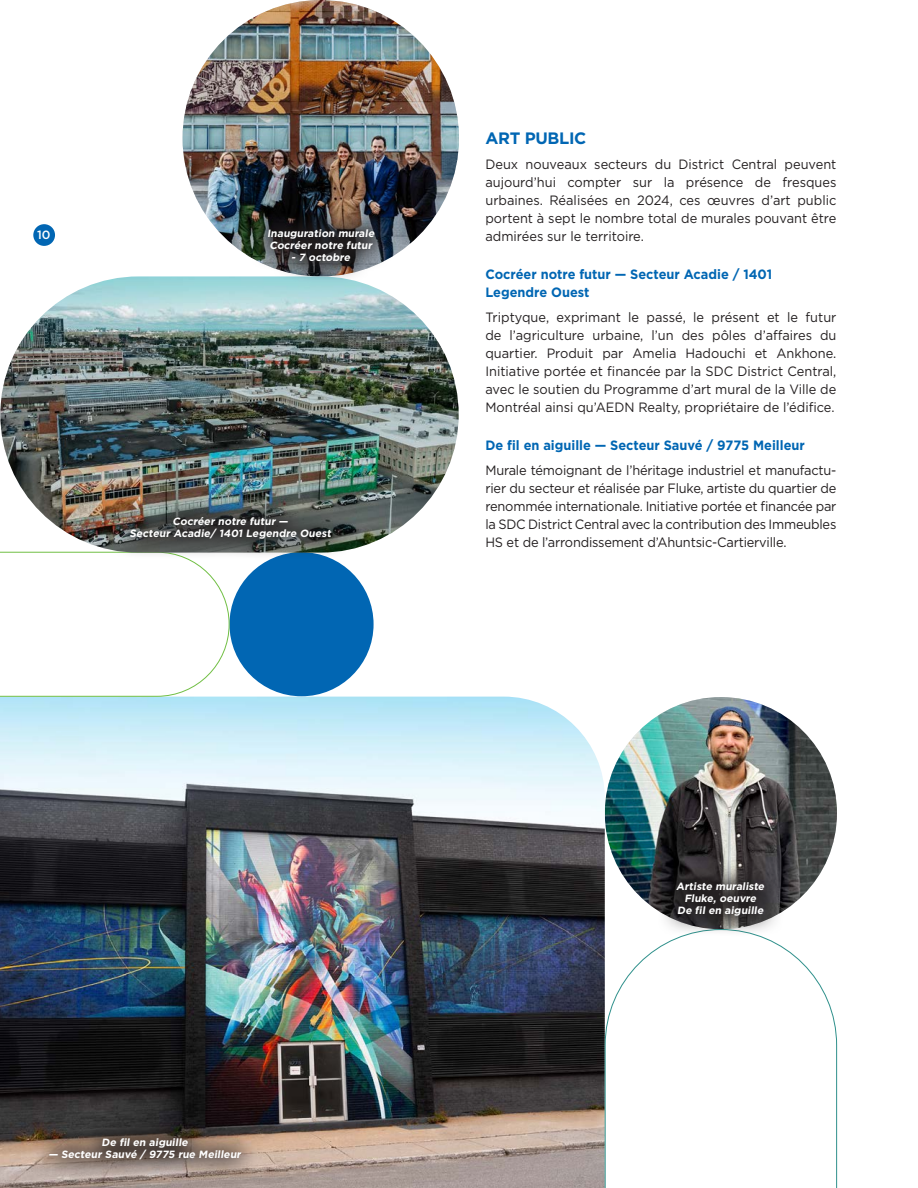
<style>
.page{position:relative;width:918px;height:1188px;background:#fff}
.page>*{position:absolute;margin:0;border:0;box-sizing:border-box;transform-origin:0 0}
.Sous_titre{font:700 16.5px "Gotham";letter-spacing:-.02em;color:#0166b3}
.TEXTE{font:13.5px/18px "Gotham";color:#231f20;text-align:justify;scale:.95 1}
.sous_sous_titre{font:700 13.5px/18px "Gotham";color:#0166b3;scale:.95 1}
.t1{font:500 12px "Gotham";color:#fff}
.Légendes{font:700 10.5px/12px "Gotham";color:#fff;text-align:center}
</style>
<div class="page">
<img style="left:183px;top:0;width:276px;height:276px;border-radius:138px">
<img style="left:605px;top:697px;width:232px;height:232px;border-radius:116px">
<img style="left:0;top:697px;width:605px;height:491px">
<div style="left:229px;top:552px;width:145px;height:144px;background:#0166b3;border-radius:50%"></div>
<svg style="left:0;top:552px;width:230px;height:145px"></svg>
<img style="left:0;top:276px;width:459px;height:277px;border-radius:138px">
<svg style="left:605px;top:937px;width:232px;height:251px"></svg>
<img style="left:109px;top:496px;width:243px;height:64px">
<svg style="left:29px;top:1117px;width:233px;height:63px;background:#74655d"></svg>
<svg style="left:656px;top:862px;width:129px;height:75px;background:#575657"></svg>
<img style="left:247px;top:209px;width:148px;height:74px">
<div style="left:33px;top:224px;width:22px;height:22px;background:#0166b3;border-radius:50%"></div>
<p class="t1" style="left:37px;top:227px;width:15px">10</p>
<p class="Légendes" style="left:267px;top:228px;width:111px;text-align:left">Inauguration murale<br>Cocréer notre futur</p>
<p class="Légendes" style="left:291px;top:252px;width:62px">- 7 octobre</p>
<p class="Légendes" style="left:130px;top:515px;width:205px">Cocréer notre futur —<br>Secteur Acadie/ 1401 Legendre Ouest</p>
<p class="Sous_titre" style="left:485px;top:128px;width:102px">ART PUBLIC</p>
<p class="TEXTE" style="left:485px;top:155px;width:371px">Deux nouveaux secteurs du District Central peuvent aujourd’hui compter sur la présence de fresques urbaines. Réalisées en 2024, ces œuvres d’art public portent à sept le nombre total de murales pouvant être admirées sur le territoire.</p>
<p class="sous_sous_titre" style="left:485px;top:266px;width:304px">Cocréer notre futur — Secteur Acadie / 1401<br>Legendre Ouest</p>
<p class="TEXTE" style="left:485px;top:308px;width:371px">Triptyque, exprimant le passé, le présent et le futur de l’agriculture urbaine, l’un des pôles d’affaires du quartier. Produit par Amelia Hadouchi et Ankhone.<br>Initiative portée et financée par la SDC District Central, avec le soutien du Programme d’art mural de la Ville de Montréal ainsi qu’AEDN Realty, propriétaire de l’édifice.</p>
<p class="sous_sous_titre" style="left:485px;top:437px;width:338px">De fil en aiguille — Secteur Sauvé / 9775 Meilleur</p>
<p class="TEXTE" style="left:485px;top:461px;width:371px">Murale témoignant de l’héritage industriel et manufactu&shy;rier du secteur et réalisée par Fluke, artiste du quartier de renommée internationale. Initiative portée et financée par la SDC District Central avec la contribution des Immeubles HS et de l’arrondissement d’Ahuntsic-Cartierville.</p>
<p class="Légendes" style="left:102px;top:1136px;width:90px">De fil en aiguille</p>
<p class="Légendes" style="left:48px;top:1148px;width:196px">— Secteur Sauvé / 9775 rue Meilleur</p>
<p class="Légendes" style="left:676px;top:880px;width:92px">Artiste muraliste<br>Fluke, oeuvre</p>
<p class="Légendes" style="left:677px;top:904px;width:90px">De fil en aiguille</p>
</div>
